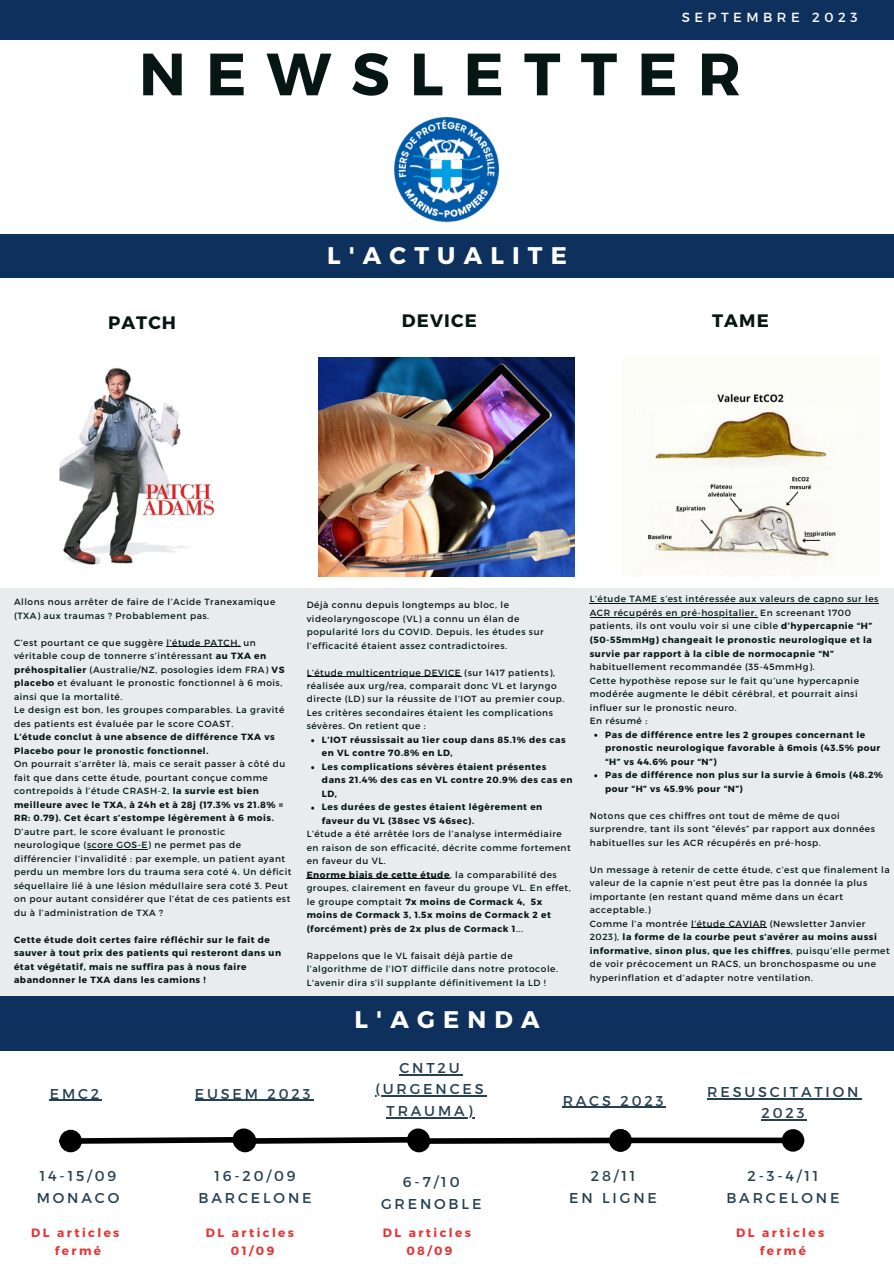
<style>
.page{position:relative;width:894px;height:1264px;background:#fff}
.page>*{position:absolute;margin:0;border:0;box-sizing:border-box;transform-origin:0 0}
.t1{font:700 59.55px "Montserrat";letter-spacing:.34em;color:#051613}
.t2{font:700 24px "Montserrat";letter-spacing:.34em;color:#fff}
.t3{font:700 18px "Montserrat";letter-spacing:.06em;color:#051613}
.t4{font:14.25px/21.3px "Montserrat";letter-spacing:.2em;color:#244051;text-align:center}
.t5{font:13.2px "Montserrat";letter-spacing:.34em;color:#fff}
.t6{font:700 12px/18px "Montserrat";letter-spacing:.2em;color:#e63636;text-align:center}
.t7{font:9px/13.5px "Montserrat";letter-spacing:.06em;color:#051613}
.t8{font:700 9px/13.5px "Montserrat";letter-spacing:.06em;color:#051613}
.s1{font-weight:700}
.s2{font-weight:400}
</style>
<div class="page">
<div style="left:0;top:234px;width:893px;height:43px;background:#0e305d"></div>
<div style="left:0;top:588px;width:893px;height:408px;background:#e9eced"></div>
<div style="left:0;top:996px;width:893px;height:54px;background:#0e305d"></div>
<div style="left:0;top:0;width:893px;height:40px;background:#0e305d"></div>
<img style="left:394px;top:117px;width:105px;height:105px">
<img style="left:59px;top:368px;width:156px;height:197px">
<img style="left:318px;top:357px;width:256px;height:220px">
<img style="left:636px;top:393px;width:200px;height:184px">
<hr style="left:306px;top:676px;width:155px;height:1px;background:#051613">
<hr style="left:306px;top:878px;width:144px;height:1px;background:#051613">
<hr style="left:166px;top:646px;width:74px;height:1px;background:#051613">
<hr style="left:87px;top:849px;width:61px;height:1px;background:#051613">
<hr style="left:589px;top:603px;width:289px;height:1px;background:#051613">
<hr style="left:589px;top:616px;width:168px;height:1px;background:#051613">
<hr style="left:691px;top:927px;width:75px;height:1px;background:#051613">
<hr style="left:50px;top:1099px;width:52px;height:1px;background:#244051">
<hr style="left:707px;top:1098px;width:154px;height:1px;background:#244051">
<hr style="left:761px;top:1119px;width:46px;height:1px;background:#244051">
<hr style="left:399px;top:1074px;width:63px;height:1px;background:#244051">
<hr style="left:375px;top:1095px;width:111px;height:1px;background:#244051">
<hr style="left:386px;top:1116px;width:89px;height:2px;background:#244051">
<hr style="left:195px;top:1099px;width:118px;height:1px;background:#244051">
<svg style="left:81px;top:1137px;width:153px;height:8px"></svg>
<div style="left:62px;top:1132px;width:17px;height:17px;background:#000;border-radius:50%"></div>
<div style="left:59px;top:1129px;width:23px;height:23px;border:6px solid #000;border-radius:50%"></div>
<div style="left:232px;top:1128px;width:23px;height:22px;border:6px solid #000;border-radius:50%"></div>
<hr style="left:562px;top:1106px;width:104px;height:1px;background:#244051">
<svg style="left:254px;top:1134px;width:154px;height:12px"></svg>
<div style="left:236px;top:1132px;width:17px;height:17px;background:#000;border-radius:50%"></div>
<div style="left:234px;top:1129px;width:22px;height:23px;border:6px solid #000;border-radius:50%"></div>
<div style="left:407px;top:1128px;width:22px;height:22px;border:6px solid #000;border-radius:50%"></div>
<svg style="left:428px;top:1134px;width:182px;height:12px"></svg>
<div style="left:410px;top:1132px;width:17px;height:17px;background:#000;border-radius:50%"></div>
<div style="left:407px;top:1129px;width:23px;height:23px;border:6px solid #000;border-radius:50%"></div>
<div style="left:630px;top:1137px;width:153px;height:6px;background:#000"></div>
<div style="left:611px;top:1131px;width:17px;height:17px;background:#000;border-radius:50%"></div>
<div style="left:609px;top:1129px;width:22px;height:22px;border:6px solid #000;border-radius:50%"></div>
<div style="left:784px;top:1131px;width:17px;height:17px;background:#000;border-radius:50%"></div>
<div style="left:781px;top:1129px;width:23px;height:22px;border:6px solid #000;border-radius:50%"></div>
<p class="t5" style="left:681px;top:9px;width:177px">SEPTEMBRE 2023</p>
<h1 class="t1" style="left:139px;top:35px;width:603px">NEWSLETTER</h1>
<p class="t2" style="left:327px;top:240px;width:241px">L'ACTUALITE</p>
<p class="t3" style="left:108px;top:311px;width:70px">PATCH</p>
<h2 class="t3" style="left:402px;top:309px;width:76px">DEVICE</h2>
<h4 class="t3" style="left:712px;top:309px;width:58px">TAME</h4>
<p class="t7" style="left:14px;top:594px;width:263px">Allons nous arrêter de faire de l’Acide Tranexamique (TXA) aux traumas ? Probablement pas.</p>
<p class="t7" style="left:14px;top:635px;width:272px">C’est pourtant ce que suggère l’étude PATCH, un véritable coup de tonnerre s’intéressant <span class="s1">au TXA en préhospitalier</span> (Australie/NZ, posologies idem FRA) <span class="s1">VS placebo</span> et évaluant le pronostic fonctionnel à 6 mois, ainsi que la mortalité.</p>
<p class="t7" style="left:14px;top:702px;width:272px">Le design est bon, les groupes comparables. La gravité des patients est évaluée par le score COAST.</p>
<p class="t8" style="left:14px;top:729px;width:262px">L’étude conclut à une absence de différence TXA vs<br>Placebo pour le pronostic fonctionnel.</p>
<p class="t7" style="left:14px;top:756px;width:273px">On pourrait s’arrêter là, mais ce serait passer à côté du fait que dans cette étude, pourtant conçue comme contrepoids à l’étude CRASH-2, <span class="s1">la survie est bien meilleure avec le TXA, à 24h et à 28j (17.3% vs 21.8% = RR: 0.79). Cet écart s’estompe légèrement à 6 mois.</span></p>
<p class="t7" style="left:14px;top:824px;width:279px">D’autre part, le score évaluant le pronostic neurologique (score GOS-E) ne permet pas de différencier l’invalidité : par exemple, un patient ayant perdu un membre lors du trauma sera coté 4. Un déficit séquellaire lié à une lésion médullaire sera coté 3. Peut on pour autant considérer que l’état de ces patients est du à l’administration de TXA ?</p>
<p class="t8" style="left:14px;top:932px;width:268px">Cette étude doit certes faire réfléchir sur le fait de sauver à tout prix des patients qui resteront dans un état végétatif, mais ne suffira pas à nous faire abandonner le TXA dans les camions !</p>
<h2 class="t7" style="left:306px;top:597px;width:238px">Déjà connu depuis longtemps au bloc, le videolaryngoscope (VL) a connu un élan de popularité lors du COVID. Depuis, les études sur l’efficacité étaient assez contradictoires.</h2>
<h3 class="t7" style="left:306px;top:665px;width:259px">L’étude multicentrique DEVICE (sur 1417 patients), réalisée aux urg/rea, comparait donc VL et laryngo directe (LD) sur la réussite de l’IOT au premier coup.</h3>
<h3 class="t7" style="left:306px;top:705px;width:248px">Les critères secondaires étaient les complications sévères. On retient que :</h3>
<h3 class="t8" style="left:322px;top:732px;width:245px">L’IOT réussissait au 1ier coup dans 85.1% des cas en VL contre 70.8% en LD,</h3>
<p class="t8" style="left:322px;top:759px;width:252px">Les complications sévères étaient présentes<br>dans 21.4% des cas en VL contre 20.9% des cas en<br>LD,</p>
<p class="t8" style="left:322px;top:800px;width:222px">Les durées de gestes étaient légèrement en faveur du VL (38sec VS 46sec).</p>
<p class="t7" style="left:306px;top:827px;width:265px">L’étude a été arrêtée lors de l’analyse intermédiaire en raison de son efficacité, décrite comme fortement en faveur du VL.</p>
<p class="t8" style="left:306px;top:867px;width:265px">Enorme biais de cette étude<span class="s2">, la comparabilité des groupes, clairement en faveur du groupe VL. En effet, le groupe comptait</span> 7x moins de Cormack 4, 5x moins de Cormack 3, 1.5x moins de Cormack 2 et (forcément) près de 2x plus de Cormack 1<span class="s2">...</span></p>
<p class="t7" style="left:306px;top:948px;width:253px">Rappelons que le VL faisait déjà partie de l’algorithme de l’IOT difficile dans notre protocole.<br>L'avenir dira s’il supplante définitivement la LD !</p>
<p class="t2" style="left:354px;top:1003px;width:186px">L'AGENDA</p>
<p class="t7" style="left:589px;top:592px;width:290px">L’étude TAME s’est intéressée aux valeurs de capno sur les</p>
<p class="t7" style="left:589px;top:605px;width:284px">ACR récupérés en pré-hospitalier. En screenant 1700 patients, ils ont voulu voir si une cible <span class="s1">d’hypercapnie “H” (50-55mmHg) changeait le pronostic neurologique et la survie par rapport à la cible de normocapnie “N” </span>habituellement recommandée (35-45mmHg).<br>Cette hypothèse repose sur le fait qu’une hypercapnie</p>
<p class="t7" style="left:589px;top:686px;width:269px">modérée augmente le débit cérébral, et pourrait ainsi influer sur le pronostic neuro.<br>En résumé :</p>
<h6 class="t8" style="left:605px;top:727px;width:262px">Pas de différence entre les 2 groupes concernant le</h6>
<p class="t8" style="left:605px;top:740px;width:279px">pronostic neurologique favorable à 6mois (43.5% pour “H” vs 44.6% pour “N”)<br>Pas de différence non plus sur la survie à 6mois (48.2%</p>
<p class="t8" style="left:605px;top:781px;width:139px">pour “H” vs 45.9% pour “N”)</p>
<p class="t7" style="left:589px;top:808px;width:251px">Notons que ces chiffres ont tout de même de quoi</p>
<p class="t7" style="left:589px;top:821px;width:286px">surprendre, tant ils sont “élevés” par rapport aux données habituelles sur les ACR récupérés en pré-hosp.</p>
<p class="t7" style="left:589px;top:862px;width:301px">Un message à retenir de cette étude, c’est que finalement la</p>
<p class="t7" style="left:589px;top:875px;width:279px">valeur de la capnie n’est peut être pas la donnée la plus importante (en restant quand même dans un écart acceptable.)<br>Comme l’a montrée l’étude CAVIAR (Newsletter Janvier</p>
<p class="t7" style="left:589px;top:929px;width:301px">2023), <span class="s1">la forme de la courbe peut s’avérer au moins aussi informative, sinon plus, que les chiffres</span>, puisqu’elle permet de voir précocement un RACS, un bronchospasme ou une hyperinflation et d’adapter notre ventilation.</p>
<h4 class="t4" style="left:50px;top:1082px;width:51px">EMC2</h4>
<h4 class="t4" style="left:195px;top:1082px;width:117px">EUSEM 2023</h4>
<h4 class="t4" style="left:399px;top:1056px;width:62px">CNT2U</h4>
<h4 class="t4" style="left:375px;top:1078px;width:110px">(URGENCES</h4>
<h4 class="t4" style="left:386px;top:1099px;width:87px">TRAUMA)</h4>
<h3 class="t4" style="left:562px;top:1089px;width:102px">RACS 2023</h3>
<h4 class="t4" style="left:707px;top:1080px;width:153px">RESUSCITATION<br>2023</h4>
<h4 class="t4" style="left:37px;top:1164px;width:84px;text-align:left">14-15/09<br>MONACO</h4>
<h5 class="t4" style="left:198px;top:1164px;width:114px">16-20/09<br>BARCELONE</h5>
<h4 class="t4" style="left:381px;top:1170px;width:102px">6-7/10<br>GRENOBLE</h4>
<h3 class="t4" style="left:569px;top:1164px;width:89px">28/11<br>EN LIGNE</h3>
<h4 class="t4" style="left:726px;top:1164px;width:114px">2-3-4/11<br>BARCELONE</h4>
<h5 class="t6" style="left:31px;top:1223px;width:90px">DL articles fermé</h5>
<h5 class="t6" style="left:206px;top:1223px;width:90px">DL articles<br>01/09</h5>
<h5 class="t6" style="left:382px;top:1223px;width:90px">DL articles<br>08/09</h5>
<h3 class="t6" style="left:736px;top:1223px;width:90px">DL articles fermé</h3>
</div>
